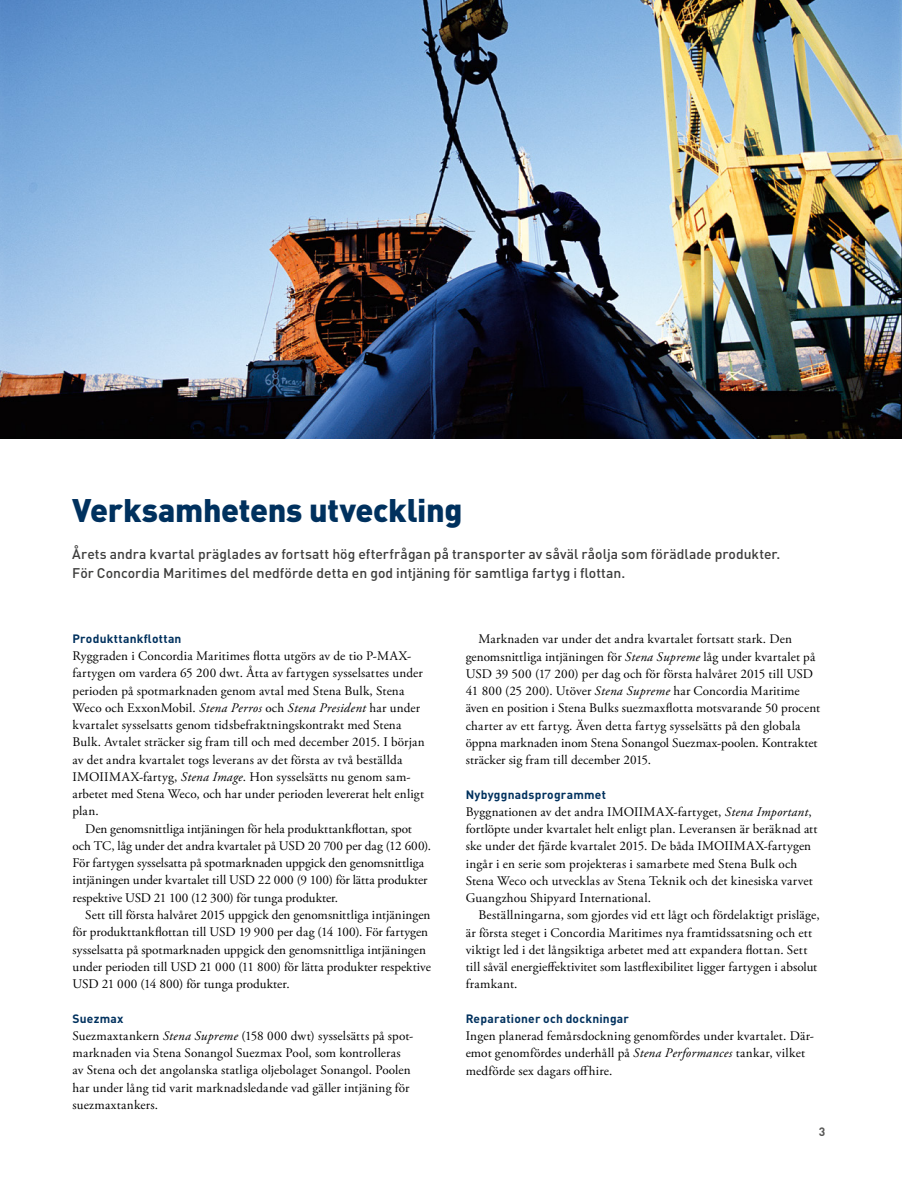
<style>
.page{position:relative;width:902px;height:1191px;background:#fff}
.page>*{position:absolute;margin:0;border:0;box-sizing:border-box;transform-origin:0 0}
.t1{font:900 32.25px "DINOT";letter-spacing:-.01em;color:#00315e}
.t2{font:500 13.8px/18.8px "DINOT";color:#3c3c3b}
.t3{font:13.2px/17.2px "Adobe Garamond Pro";letter-spacing:.01em;color:#000}
.t4{font:700 12px "DINOT";letter-spacing:.02em;color:#00315e}
.t5{font:700 12px "DINOT";color:#575756}
.s1{font-style:italic}
</style>
<div class="page">
<img style="left:0;top:0;width:901px;height:438px">
<h1 class="t1" style="left:72px;top:489px;width:391px">Verksamhetens utveckling</h1>
<p class="t2" style="left:72px;top:544px;width:709px">Årets andra kvartal präglades av fortsatt hög efterfrågan på transporter av såväl råolja som förädlade produkter.<br>För Concordia Maritimes del medförde detta en god intjäning för samtliga fartyg i flottan.</p>
<p class="t4" style="left:72px;top:630px;width:110px">Produkttankflottan</p>
<p class="t3" style="left:72px;top:648px;width:354px">Ryggraden i Concordia Maritimes flotta utgörs av de tio P-MAX&shy;fartygen om vardera 65 200 dwt. Åtta av fartygen sysselsattes under perioden på spotmarknaden genom avtal med Stena Bulk, Stena Weco och ExxonMobil. <span class="s1">Stena Perros</span> och <span class="s1">Stena President</span> har under kvartalet sysselsatts genom tidsbefraktningskontrakt med Stena Bulk. Avtalet sträcker sig fram till och med december 2015. I början av det andra kvartalet togs leverans av det första av två beställda IMOIIMAX-fartyg, <span class="s1">Stena Image</span>. Hon sysselsätts nu genom sam&shy;arbetet med Stena Weco, och har under perioden levererat helt enligt plan.</p>
<p class="t3" style="left:72px;top:820px;width:360px;text-indent:13px">Den genomsnittliga intjäningen för hela produkttankflottan, spot och TC, låg under det andra kvartalet på USD 20 700 per dag (12 600).<br>För fartygen sysselsatta på spotmarknaden uppgick den genomsnittliga intjäningen under kvartalet till USD 22 000 (9 100) för lätta produkter respektive USD 21 100 (12 300) för tunga produkter.</p>
<p class="t3" style="left:72px;top:906px;width:360px;text-indent:13px">Sett till första halvåret 2015 uppgick den genomsnittliga intjäningen för produkttankflottan till USD 19 900 per dag (14 100). För fartygen sysselsatta på spotmarknaden uppgick den genomsnittliga intjäningen under perioden till USD 21 000 (11 800) för lätta produkter respektive USD 21 000 (14 800) för tunga produkter.</p>
<p class="t4" style="left:72px;top:1010px;width:52px">Suezmax</p>
<p class="t3" style="left:72px;top:1027px;width:342px">Suezmaxtankern <span class="s1">Stena Supreme</span> (158 000 dwt) sysselsätts på spot&shy;marknaden via Stena Sonangol Suezmax Pool, som kontrolleras av Stena och det angolanska statliga oljebolaget Sonangol. Poolen har under lång tid varit marknadsledande vad gäller intjäning för suezmaxtankers.</p>
<p class="t3" style="left:465px;top:631px;width:356px;text-indent:13px">Marknaden var under det andra kvartalet fortsatt stark. Den genomsnittliga intjäningen för <span class="s1">Stena Supreme</span> låg under kvartalet på USD 39 500 (17 200) per dag och för första halvåret 2015 till USD 41 800 (25 200). Utöver <span class="s1">Stena Supreme</span> har Concordia Maritime även en position i Stena Bulks suezmaxflotta motsvarande 50 procent charter av ett fartyg. Även detta fartyg sysselsätts på den globala öppna marknaden inom Stena Sonangol Suezmax-poolen. Kontraktet sträcker sig fram till december 2015.</p>
<p class="t4" style="left:465px;top:786px;width:142px">Nybyggnadsprogrammet</p>
<p class="t3" style="left:465px;top:803px;width:353px">Byggnationen av det andra IMOIIMAX-fartyget, <span class="s1">Stena Important</span>, fortlöpte under kvartalet helt enligt plan. Leveransen är beräknad att ske under det fjärde kvartalet 2015. De båda IMOIIMAX-fartygen ingår i en serie som projekteras i samarbete med Stena Bulk och Stena Weco och utvecklas av Stena Teknik och det kinesiska varvet Guangzhou Shipyard International.</p>
<p class="t3" style="left:465px;top:907px;width:355px;text-indent:13px">Beställningarna, som gjordes vid ett lågt och fördelaktigt prisläge, är första steget i Concordia Maritimes nya framtidssatsning och ett viktigt led i det långsiktiga arbetet med att expandera flottan. Sett till såväl energieffektivitet som lastflexibilitet ligger fartygen i absolut framkant.</p>
<p class="t4" style="left:465px;top:1010px;width:165px">Reparationer och dockningar</p>
<p class="t3" style="left:465px;top:1027px;width:349px">Ingen planerad femårsdockning genomfördes under kvartalet. Där&shy;emot genomfördes underhåll på <span class="s1">Stena Performances</span> tankar, vilket medförde sex dagars offhire.</p>
<p class="t5" style="left:818px;top:1123px;width:8px">3</p>
</div>
